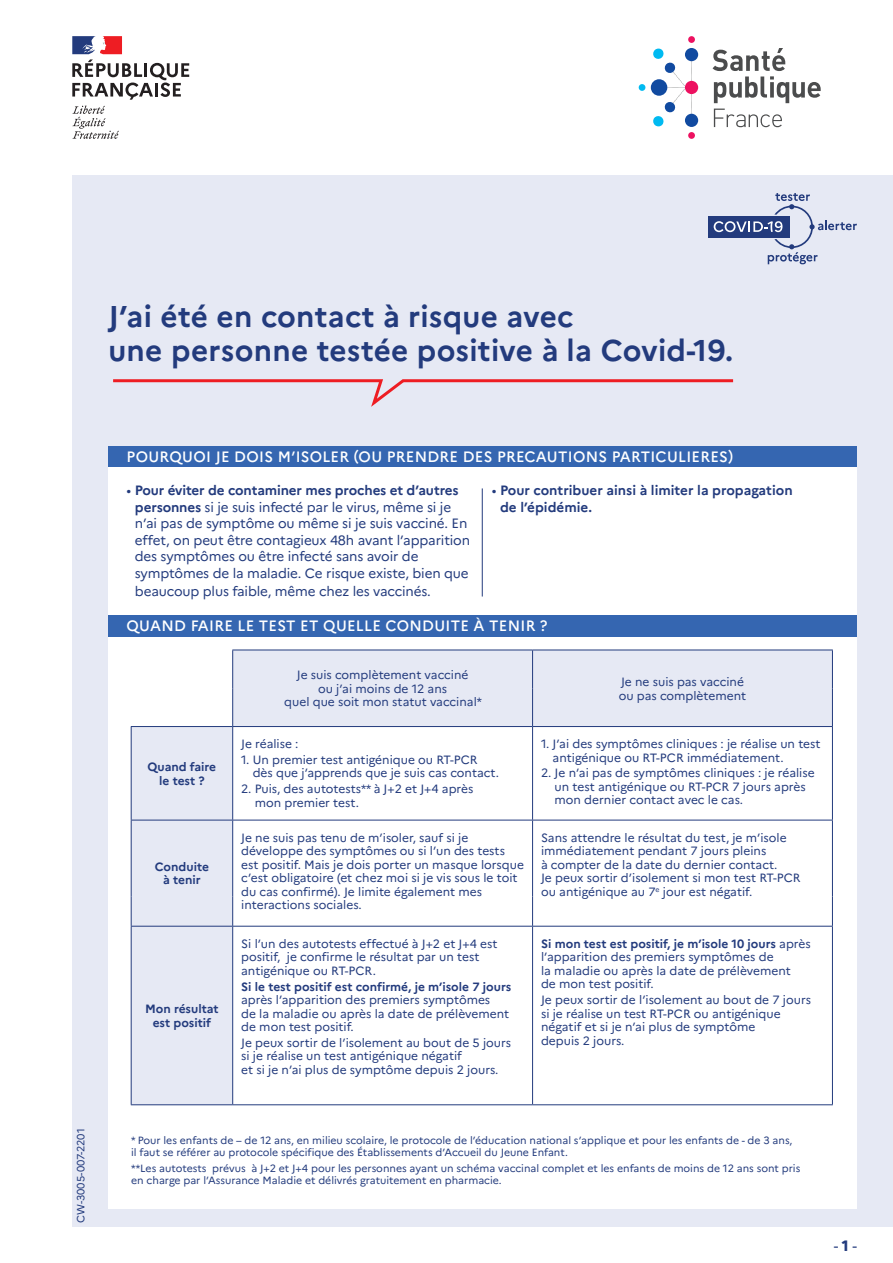
<style>
.page{position:relative;width:893px;height:1263px;background:#fff}
.page>*{position:absolute;margin:0;border:0;box-sizing:border-box;transform-origin:0 0}
.t1{font:700 30px/34.5px "Marianne";letter-spacing:.01em;color:#233b7d}
.t2{font:500 15px "Marianne";letter-spacing:.02em;color:#fff}
.t3{font:15px "Marianne";color:#233b7d}
.t4{font:13.5px/16.5px "Marianne";letter-spacing:-.01em;color:#233b7d}
.t5{font:700 13.5px/16.5px "Marianne";color:#233b7d}
.t6{font:12px/13.5px "Marianne";color:#233b7d}
.t7{font:700 12px/13.5px "Marianne";color:#233b7d;text-align:center}
.t8{font:10.5px/12px "Marianne";color:#233b7d}
.s1{font-weight:700}
.s2{font-weight:400}
.s3{font-weight:800}
</style>
<div class="page">
<div style="left:72px;top:175px;width:821px;height:1052px;background:#e6e9f4"></div>
<svg style="left:72px;top:106px;width:47px;height:33px"></svg>
<svg style="left:72px;top:36px;width:117px;height:64px"></svg>
<svg style="left:691px;top:61px;width:1px;height:20px"></svg>
<svg style="left:691px;top:94px;width:1px;height:20px"></svg>
<div style="left:685px;top:114px;width:13px;height:13px;background:#114aa0;border-radius:50%"></div>
<div style="left:685px;top:48px;width:13px;height:13px;background:#114aa0;border-radius:50%"></div>
<div style="left:685px;top:81px;width:13px;height:13px;background:#ed1160;border-radius:50%"></div>
<div style="left:639px;top:84px;width:6px;height:7px;background:#00baf1;border-radius:50%"></div>
<svg style="left:652px;top:48px;width:33px;height:79px"></svg>
<div style="left:688px;top:132px;width:7px;height:7px;background:#ed1160;border-radius:50%"></div>
<div style="left:688px;top:36px;width:7px;height:7px;background:#ed1160;border-radius:50%"></div>
<svg style="left:713px;top:48px;width:108px;height:55px"></svg>
<svg style="left:714px;top:109px;width:68px;height:18px"></svg>
<svg style="left:113px;top:379px;width:621px;height:28px"></svg>
<div style="left:108px;top:446px;width:749px;height:21px;background:#3566b1"></div>
<div style="left:108px;top:467px;width:749px;height:148px;background:#fff"></div>
<hr style="left:482px;top:488px;width:1px;height:108px;background:#233b7d">
<div style="left:108px;top:636px;width:749px;height:573px;background:#fff"></div>
<svg style="left:108px;top:636px;width:724px;height:469px"></svg>
<svg style="left:131px;top:650px;width:701px;height:454px"></svg>
<hr style="left:232px;top:650px;width:301px;height:1px;background:#233b7d">
<hr style="left:533px;top:650px;width:300px;height:1px;background:#233b7d">
<hr style="left:131px;top:726px;width:102px;height:1px;background:#233b7d">
<hr style="left:233px;top:726px;width:300px;height:1px;background:#233b7d">
<hr style="left:533px;top:726px;width:300px;height:1px;background:#233b7d">
<hr style="left:131px;top:820px;width:102px;height:1px;background:#233b7d">
<hr style="left:233px;top:820px;width:300px;height:1px;background:#233b7d">
<hr style="left:533px;top:820px;width:300px;height:1px;background:#233b7d">
<hr style="left:233px;top:926px;width:300px;height:1px;background:#233b7d">
<hr style="left:232px;top:650px;width:1px;height:38px;background:#233b7d">
<hr style="left:232px;top:688px;width:1px;height:38px;background:#233b7d">
<hr style="left:232px;top:727px;width:1px;height:93px;background:#233b7d">
<hr style="left:131px;top:727px;width:1px;height:93px;background:#233b7d">
<hr style="left:131px;top:820px;width:1px;height:77px;background:#233b7d">
<hr style="left:532px;top:650px;width:1px;height:38px;background:#233b7d">
<hr style="left:532px;top:688px;width:1px;height:38px;background:#233b7d">
<hr style="left:532px;top:727px;width:1px;height:93px;background:#233b7d">
<hr style="left:232px;top:820px;width:1px;height:77px;background:#233b7d">
<svg style="left:232px;top:897px;width:1px;height:29px"></svg>
<hr style="left:108px;top:649px;width:23px;height:2px;background:#fff">
<svg style="left:131px;top:897px;width:1px;height:29px"></svg>
<hr style="left:131px;top:926px;width:102px;height:1px;background:#233b7d">
<hr style="left:131px;top:926px;width:1px;height:178px;background:#233b7d">
<hr style="left:232px;top:926px;width:1px;height:178px;background:#233b7d">
<hr style="left:131px;top:1104px;width:102px;height:1px;background:#233b7d">
<hr style="left:233px;top:1104px;width:300px;height:1px;background:#233b7d">
<hr style="left:533px;top:926px;width:300px;height:1px;background:#233b7d">
<hr style="left:532px;top:926px;width:1px;height:178px;background:#233b7d">
<hr style="left:533px;top:1104px;width:300px;height:1px;background:#233b7d">
<hr style="left:532px;top:820px;width:1px;height:77px;background:#233b7d">
<svg style="left:532px;top:897px;width:1px;height:29px"></svg>
<hr style="left:832px;top:650px;width:1px;height:38px;background:#233b7d">
<hr style="left:832px;top:688px;width:1px;height:38px;background:#233b7d">
<hr style="left:832px;top:727px;width:1px;height:93px;background:#233b7d">
<hr style="left:832px;top:820px;width:1px;height:77px;background:#233b7d">
<svg style="left:832px;top:897px;width:1px;height:29px"></svg>
<hr style="left:832px;top:926px;width:1px;height:178px;background:#233b7d">
<div style="left:708px;top:216px;width:81px;height:22px;background:#233b7d"></div>
<svg style="left:714px;top:193px;width:143px;height:71px"></svg>
<div style="left:108px;top:615px;width:749px;height:21px;background:#3566b1"></div>
<h1 class="t1" style="left:108px;top:299px;width:626px">J’ai été en contact à risque avec<br>une personne testée positive à la Covid-19.</h1>
<p class="t8" style="left:75px;top:1222px;width:96px;rotate:-90deg">CW-3005-007-2201</p>
<p class="t2" style="left:126px;top:448px;width:608px">POURQUOI JE DOIS M’ISOLER (OU PRENDRE DES PRECAUTIONS PARTICULIERES)</p>
<p class="t4" style="left:135px;top:482px;width:337px;text-indent:-8px">• <span class="s1">Pour éviter de contaminer mes proches et d’autres personnes</span> si je suis infecté par le virus, même si je n’ai pas de symptôme ou même si je suis vacciné. En effet, on peut être contagieux 48h avant l’apparition des symptômes ou être infecté sans avoir de symptômes de la maladie. Ce risque existe, bien que</p>
<p class="t4" style="left:135px;top:583px;width:297px">beaucoup plus faible, même chez les vaccinés.</p>
<p class="t5" style="left:500px;top:482px;width:294px;text-indent:-8px"><span class="s2">•</span> Pour contribuer ainsi à limiter la propagation de l’épidémie.</p>
<p class="t2" style="left:126px;top:617px;width:423px">QUAND FAIRE LE TEST ET QUELLE CONDUITE À TENIR ?</p>
<p class="t7" style="left:148px;top:760px;width:70px">Quand faire le test ?</p>
<p class="t7" style="left:155px;top:860px;width:56px">Conduite à tenir</p>
<p class="t7" style="left:145px;top:1002px;width:75px">Mon résultat est positif</p>
<p class="t6" style="left:284px;top:668px;width:199px;text-align:center">Je suis complètement vacciné<br>ou j’ai moins de 12 ans<br>quel que soit mon statut vaccinal*</p>
<p class="t6" style="left:619px;top:675px;width:129px">Je ne suis pas vacciné ou pas complètement</p>
<p class="t6" style="left:241px;top:737px;width:59px">Je réalise :</p>
<p class="t6" style="left:253px;top:753px;width:248px;text-indent:-12px">1. Un premier test antigénique ou RT-PCR dès que j’apprends que je suis cas contact.</p>
<p class="t6" style="left:255px;top:782px;width:220px;text-indent:-14px">2. Puis, des autotests** à J+2 et J+4 après mon premier test.</p>
<p class="t6" style="left:553px;top:737px;width:269px;text-indent:-12px">1. J’ai des symptômes cliniques : je réalise un test antigénique ou RT-PCR immédiatement.</p>
<p class="t6" style="left:555px;top:766px;width:262px;text-indent:-14px">2. Je n’ai pas de symptômes cliniques : je réalise un test antigénique ou RT-PCR 7 jours après mon dernier contact avec le cas.</p>
<p class="t6" style="left:241px;top:831px;width:284px">Je ne suis pas tenu de m’isoler, sauf si je développe des symptômes ou si l’un des tests est positif. Mais je dois porter un masque lorsque c’est obligatoire (et chez moi si je vis sous le toit du cas confirmé). Je limite également mes interactions sociales.</p>
<p class="t6" style="left:541px;top:831px;width:261px">Sans attendre le résultat du test, je m’isole immédiatement pendant 7 jours pleins<br>à compter de la date du dernier contact.<br>Je peux sortir d’isolement si mon test RT-PCR ou antigénique au 7<sup>e</sup> jour est négatif.</p>
<p class="t6" style="left:241px;top:937px;width:258px">Si l’un des autotests effectué à J+2 et J+4 est positif, je confirme le résultat par un test antigénique ou RT-PCR.</p>
<p class="t7" style="left:241px;top:979px;width:272px">Si le test positif est confirmé, je m’isole 7 jours</p>
<p class="t6" style="left:241px;top:993px;width:270px">après l’apparition des premiers symptômes<br>de la maladie ou après la date de prélèvement de mon test positif.</p>
<p class="t6" style="left:241px;top:1036px;width:272px">Je peux sortir de l’isolement au bout de 5 jours si je réalise un test antigénique négatif<br>et si je n’ai plus de symptôme depuis 2 jours.</p>
<p class="t6" style="left:541px;top:937px;width:271px"><span class="s1">Si mon test est positif, je m’isole 10 jours</span> après l’apparition des premiers symptômes de<br>la maladie ou après la date de prélèvement<br>de mon test positif.</p>
<p class="t6" style="left:541px;top:993px;width:272px">Je peux sortir de l’isolement au bout de 7 jours si je réalise un test RT-PCR ou antigénique négatif et si je n’ai plus de symptôme<br>depuis 2 jours.</p>
<p class="t8" style="left:131px;top:1134px;width:663px">* Pour les enfants de – de 12 ans, en milieu scolaire, le protocole de l’éducation national s’applique et pour les enfants de - de 3 ans, il faut se référer au protocole spécifique des Établissements d’Accueil du Jeune Enfant.</p>
<p class="t8" style="left:131px;top:1162px;width:671px">**Les autotests prévus à J+2 et J+4 pour les personnes ayant un schéma vaccinal complet et les enfants de moins de 12 ans sont pris en charge par l’Assurance Maladie et délivrés gratuitement en pharmacie.</p>
<p class="t3" style="left:834px;top:1236px;width:25px">- <span class="s3">1</span> -</p>
</div>
